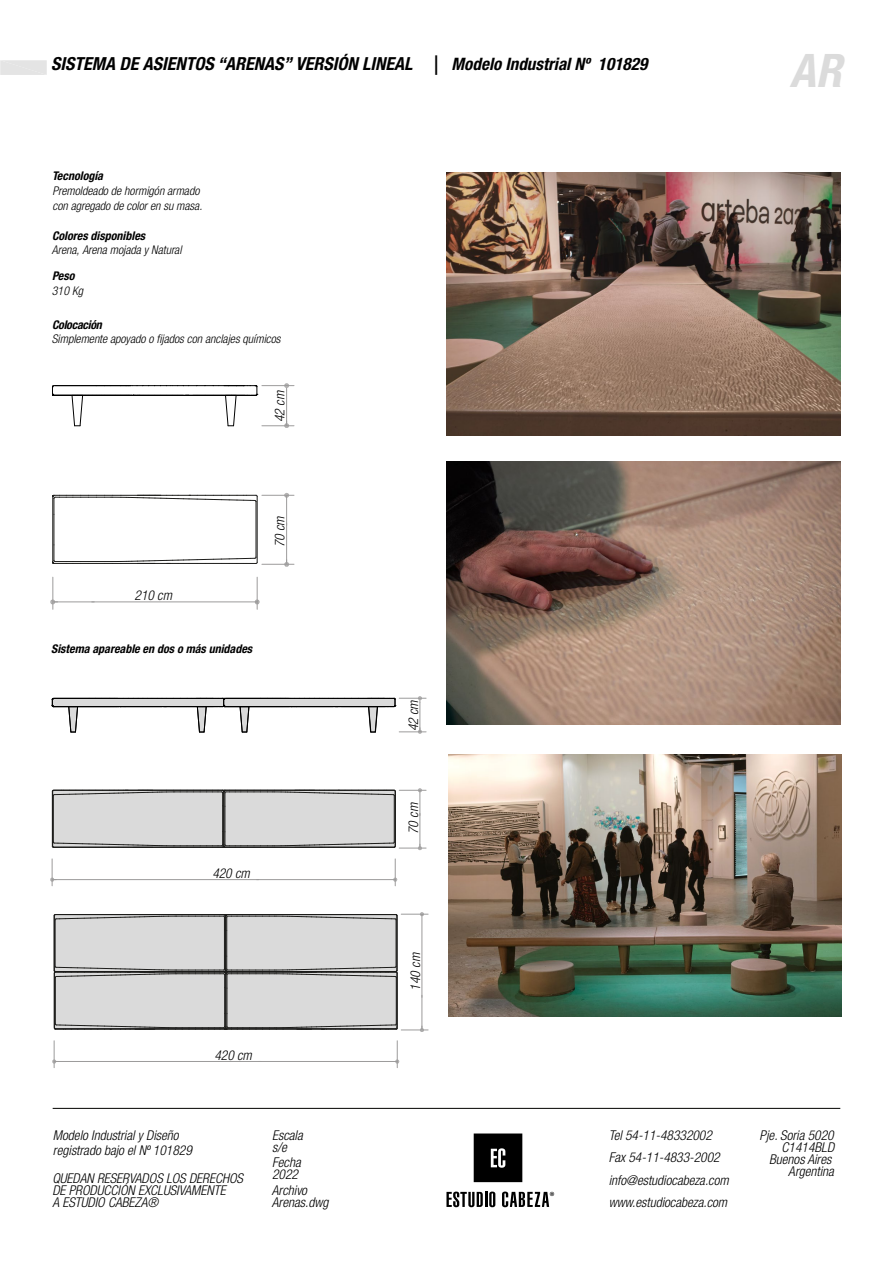
<style>
.page{position:relative;width:893px;height:1263px;background:#fff}
.page>*{position:absolute;margin:0;border:0;box-sizing:border-box;transform-origin:0 0}
.t1{font:italic 700 condensed 46.2px "Helvetica Neue LT Std";color:#dbdbdb}
.t2{font:italic 700 condensed 18px "Helvetica Neue LT Std";color:#000}
.t3{font:italic 300 condensed 13.5px/12px "Helvetica Neue LT Com";color:#000}
.t4{font:italic 300 condensed 12px/15px "Helvetica Neue LT Com";color:#000}
.t5{font:italic 700 condensed 12px "Helvetica Neue LT Std";color:#000}
.t6{font:italic 700 condensed 12px "Helvetica Neue LT Std";letter-spacing:-.025em;color:#000}
.s1{font-size:17.1px}
</style>
<div class="page">
<hr style="left:262px;top:385px;width:32px;height:1px;background:#9c9b9b">
<hr style="left:262px;top:425px;width:32px;height:1px;background:#9c9b9b">
<hr style="left:286px;top:391px;width:1px;height:35px;background:#9c9b9b">
<svg style="left:284px;top:383px;width:5px;height:8px"></svg>
<svg style="left:284px;top:421px;width:5px;height:7px"></svg>
<hr style="left:262px;top:495px;width:32px;height:1px;background:#9c9b9b">
<hr style="left:262px;top:564px;width:32px;height:1px;background:#9c9b9b">
<hr style="left:286px;top:495px;width:1px;height:68px;background:#9c9b9b">
<svg style="left:284px;top:493px;width:5px;height:5px"></svg>
<svg style="left:284px;top:559px;width:5px;height:8px"></svg>
<hr style="left:257px;top:577px;width:1px;height:32px;background:#9c9b9b">
<hr style="left:53px;top:577px;width:1px;height:32px;background:#9c9b9b">
<hr style="left:54px;top:602px;width:203px;height:1px;background:#9c9b9b">
<svg style="left:255px;top:599px;width:5px;height:5px"></svg>
<svg style="left:50px;top:599px;width:8px;height:5px"></svg>
<hr style="left:256px;top:502px;width:1px;height:55px;background:#1d1d1b">
<hr style="left:257px;top:496px;width:1px;height:66px;background:#1d1d1b">
<svg style="left:53px;top:545px;width:204px;height:19px"></svg>
<hr style="left:53px;top:497px;width:1px;height:65px;background:#1d1d1b">
<svg style="left:53px;top:495px;width:204px;height:19px"></svg>
<hr style="left:54px;top:514px;width:1px;height:31px;background:#1d1d1b">
<svg style="left:52px;top:385px;width:206px;height:41px"></svg>
<hr style="left:52px;top:879px;width:343px;height:1px;background:#9c9b9b">
<svg style="left:393px;top:859px;width:4px;height:27px"></svg>
<svg style="left:50px;top:859px;width:6px;height:27px"></svg>
<svg style="left:52px;top:788px;width:374px;height:62px;background:#cdcdcd"></svg>
<svg style="left:52px;top:696px;width:374px;height:38px"></svg>
<hr style="left:53px;top:1108px;width:787px;height:1px;background:#1d1d1b">
<svg style="left:0;top:60px;width:47px;height:15px"></svg>
<svg style="left:474px;top:1133px;width:48px;height:49px;background:#151515"></svg>
<svg style="left:446px;top:1191px;width:49px;height:16px"></svg>
<svg style="left:502px;top:1191px;width:52px;height:16px"></svg>
<hr style="left:54px;top:1061px;width:343px;height:1px;background:#9c9b9b">
<svg style="left:395px;top:1041px;width:4px;height:27px"></svg>
<svg style="left:52px;top:1041px;width:4px;height:27px"></svg>
<svg style="left:54px;top:912px;width:374px;height:120px;background:#c9c9c9"></svg>
<img style="left:446px;top:173px;width:395px;height:262px">
<img style="left:446px;top:461px;width:395px;height:263px">
<img style="left:448px;top:754px;width:394px;height:263px">
<h2 class="t2" style="left:51px;top:53px;width:597px">SISTEMA DE ASIENTOS “ARENAS” VERSIÓN LINEAL | <span class="s1">Modelo Industrial Nº 101829</span></h2>
<p class="t5" style="left:52px;top:169px;width:53px">Tecnología</p>
<p class="t4" style="left:53px;top:183px;width:151px">Premoldeado de hormigón armado con agregado de color en su masa.</p>
<p class="t4" style="left:52px;top:243px;width:131px">Arena, Arena mojada y Natural</p>
<p class="t4" style="left:52px;top:283px;width:33px">310 Kg</p>
<p class="t4" style="left:52px;top:331px;width:230px">Simplemente apoyado o fijados con anclajes químicos</p>
<p class="t5" style="left:52px;top:229px;width:95px">Colores disponibles</p>
<p class="t5" style="left:52px;top:269px;width:24px">Peso</p>
<p class="t6" style="left:52px;top:318px;width:51px">Colocación</p>
<p class="t3" style="left:274px;top:422px;width:33px;rotate:-90deg">42 cm</p>
<p class="t3" style="left:135px;top:589px;width:39px">210 cm</p>
<p class="t5" style="left:51px;top:641px;width:203px">Sistema apareable en dos o más unidades</p>
<p class="t3" style="left:274px;top:547px;width:33px;rotate:-90deg">70 cm</p>
<p class="t3" style="left:212px;top:867px;width:39px">420 cm</p>
<p class="t3" style="left:214px;top:1049px;width:39px">420 cm</p>
<p class="t3" style="left:407px;top:731px;width:33px;rotate:-90deg">42 cm</p>
<p class="t3" style="left:407px;top:834px;width:33px;rotate:-90deg">70 cm</p>
<p class="t3" style="left:409px;top:990px;width:39px;rotate:-90deg">140 cm</p>
<h1 class="t1" style="left:790px;top:43px;width:53px">AR</h1>
<p class="t3" style="left:53px;top:1127px;width:140px;line-height:15px">Modelo Industrial y Diseño registrado bajo el Nº 101829</p>
<p class="t3" style="left:760px;top:1129px;width:76px;text-align:right">Pje. Soria 5020<br>C1414BLD<br>Buenos Aires<br>Argentina</p>
<p class="t3" style="left:272px;top:1129px;width:32px">Escala s/e</p>
<p class="t3" style="left:272px;top:1156px;width:30px">Fecha<br>2022</p>
<p class="t3" style="left:609px;top:1124px;width:122px;line-height:22.5px">Tel 54-11-48332002<br>Fax 54-11-4833-2002 info@estudiocabeza.com www.estudiocabeza.com</p>
<p class="t3" style="left:52px;top:1172px;width:192px">QUEDAN RESERVADOS LOS DERECHOS<br>DE PRODUCCIÓN EXCLUSIVAMENTE<br>A ESTUDIO CABEZA®</p>
<p class="t3" style="left:272px;top:1184px;width:58px">Archivo<br>Arenas.dwg</p>
</div>
